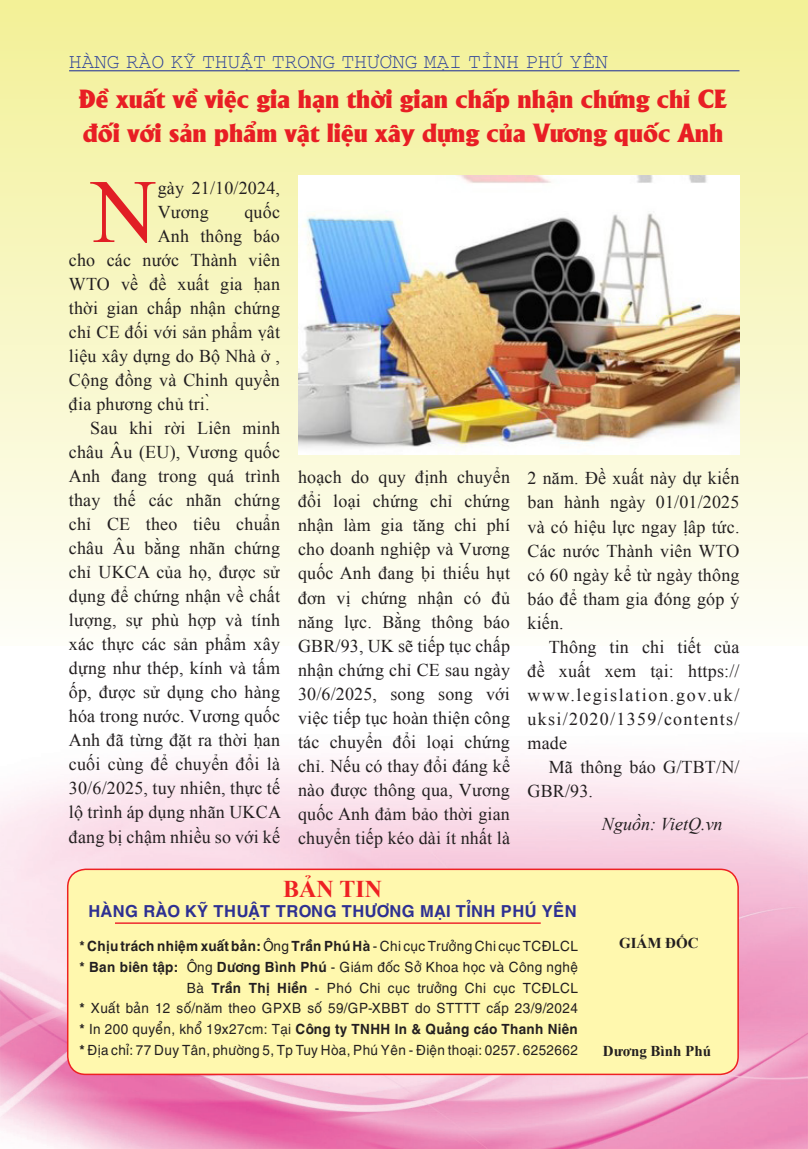
<style>
.page{position:relative;width:808px;height:1149px;background:#fff}
.page>*{position:absolute;margin:0;border:0;box-sizing:border-box;transform-origin:0 0}
.t1{font:90.45px "Times New Roman";color:#e11e25}
.t2{font:25.5px/34.5px "UTM Alberta Heavy";color:#e81e24}
.t3{font:700 24px "Times New Roman";color:#ee2123}
.t4{font:18px/24px "Times New Roman";letter-spacing:.01em;color:#231f20;text-align:justify}
.t5{font:18px "VNI Couri";color:#2b3f99}
.t6{font:italic 18px "Times New Roman";color:#231f20}
.t7{font:700 16.5px "UTM Helve";color:#2e3092}
.t8{font:700 15px "Times New Roman";color:#231f20}
.t9{font:14.1px "UTM Helve";color:#231f20;scale:.96 1}
.t10{font:700 14.1px "UTM Helve";color:#231f20;scale:.96 1}
.s1{font-weight:400}
.s2{font-weight:700}
</style>
<div class="page">
<div style="left:0;top:0;width:808px;height:681px;background:linear-gradient(to bottom,#f3f196,#fefefe)"></div>
<img style="left:0;top:646px;width:808px;height:502px">
<hr style="left:69px;top:70px;width:670px;height:1px;background:#2e3f99">
<div style="left:68px;top:869px;width:670px;height:204px;background:#fff8ae;border-radius:18px"></div>
<div style="left:67px;top:868px;width:672px;height:206px;border:2px solid #ee2123;border-radius:18px"></div>
<hr style="left:115px;top:922px;width:426px;height:1px;background:#ee292e">
<img style="left:298px;top:175px;width:442px;height:279px">
<p class="t5" style="left:69px;top:50px;width:540px">HAØNG RAØO KYÕ THUAÄT TRONG THÖÔNG MAÏI TÆNH PHUÙ YEÂN</p>
<p class="t2" style="left:79px;top:79px;width:649px">Đề xuất về việc gia hạn thời gian chấp nhận chứng chỉ CE đối với sản phẩm vật liệu xây dựng của Vương quốc Anh</p>
<p class="t1" style="left:91px;top:151px;width:67px">N</p>
<p class="t4" style="left:158px;top:175px;width:124px">gày 21/10/2024,<br>Vương</p>
<p class="t4" style="left:244px;top:199px;width:37px">quố c</p>
<p class="t4" style="left:158px;top:223px;width:124px">Anh thông báo</p>
<p class="t4" style="left:69px;top:247px;width:213px">cho các nước Thành viên</p>
<p class="t4" style="left:69px;top:271px;width:213px">WTO về đề xuất gia ḥan</p>
<p class="t4" style="left:69px;top:295px;width:213px">thời gian chấp nhận chứng</p>
<p class="t4" style="left:69px;top:319px;width:213px">chỉ CE đối với sản phẩm ṿât</p>
<p class="t4" style="left:69px;top:343px;width:213px">liệu xây dựng do Bộ Nhà ở ,</p>
<p class="t4" style="left:69px;top:367px;width:212px">Cộng đồng và Chinh quyền</p>
<p class="t4" style="left:69px;top:391px;width:147px">đ̣ia phương chủ tri.̀</p>
<p class="t4" style="left:69px;top:415px;width:214px;text-align:left;text-indent:21px">Sau khi rời Liên minh châu Âu (EU), Vương quố c<br>Anh đang trong quá trình thay thế các nhãn chứng chỉ CE theo tiêu chuẩn châu Âu bằng nhãn chứng chỉ UKCA của họ, được sử dụng để chứng nhận về chất lượng, sự phù hợp và tính xác thực các sản phẩm xây dựng như thép, kính và tấm ốp, được sử dụng cho hàng hóa trong nước. Vương quố c<br>Anh đã từng đặt ra thời ḥan cuối cùng để chuyển đổi là<br>30/6/2025, tuy nhiên, thực tế lộ trình áp dụng nhãn UKCA đang bị chậm nhiều so với kế</p>
<p class="t4" style="left:298px;top:465px;width:214px">hoạch do quy định chuyển đổi loại chứng chỉ chứng nhận làm gia tăng chi phí cho doanh nghiệp và Vương quố c Anh đang ḅi thiếu hụt đơn vị chứng nhận có đủ năng lực. Bằng thông báo GBR/93, UK sẽ tiếp tục chấp nhận chứng chỉ CE sau ngày 30/6/2025, song song với việc tiếp tục hoàn thiện công tác chuyển đổi loại chứng chỉ. Nếu có thay đổi đáng kể nào được thông qua, Vương quố c Anh đảm bảo thời gian chuyển tiếp kéo dài ít nhất là</p>
<p class="t4" style="left:527px;top:466px;width:213px">2 năm. Đề xuất này dự kiến ban hành ngày 01/01/2025 và có hiệu lực ngay ḷâp tức.<br>Các nước Thành viên WTO có 60 ngày kể từ ngày thông báo để tham gia đóng góp ý kiến.</p>
<p class="t4" style="left:527px;top:634px;width:213px;text-indent:21px">Thông tin chi tiết của đề xuất xem tại: https:// www.legislation.gov.uk/ uksi/2020/1359/contents/ made</p>
<p class="t4" style="left:527px;top:754px;width:213px;text-indent:21px">Mã thông báo G/TBT/N/<br>GBR/93.</p>
<p class="t6" style="left:602px;top:810px;width:122px">Nguồn: VietQ.vn</p>
<p class="t3" style="left:283px;top:872px;width:100px">BẢN TIN</p>
<p class="t7" style="left:88px;top:896px;width:490px">HÀNG RÀO KỸ THUẬT TRONG THƯƠNG MẠI TỈNH PHÚ YÊN</p>
<p class="t10" style="left:80px;top:933px;width:521px">* Chịu trách nhiệm xuất bản: <span class="s1">Ông</span> Trần Phú Hà <span class="s1">- Chi cục Trưởng Chi cục TCĐLCL</span></p>
<p class="t9" style="left:80px;top:955px;width:521px"><span class="s2">* Ban biên tập:</span> Ông <span class="s2">Dương Bình Phú</span> - Giám đốc Sở Khoa học và Công nghệ</p>
<p class="t9" style="left:187px;top:976px;width:409px">Bà <span class="s2">Trần Thị Hiền</span> - Phó Chi cục trưởng Chi cục TCĐLCL</p>
<p class="t9" style="left:80px;top:996px;width:521px"><span class="s2">*</span> Xuất bản 12 số/năm theo GPXB số 59/GP-XBBT do STTTT cấp 23/9/2024</p>
<p class="t10" style="left:80px;top:1016px;width:521px">* <span class="s1">In 200 quyển, khổ 19x27cm: Tại</span> Công ty TNHH In &amp; Quảng cáo Thanh Niên</p>
<p class="t9" style="left:80px;top:1038px;width:521px"><span class="s2">*</span> Địa chỉ: 77 Duy Tân, phường 5, Tp Tuy Hòa, Phú Yên - Điện thoại: 0257. 6252662</p>
<p class="t8" style="left:619px;top:932px;width:81px">GIÁM ĐỐC</p>
<p class="t8" style="left:603px;top:1040px;width:110px">Dương Bình Phú</p>
</div>
